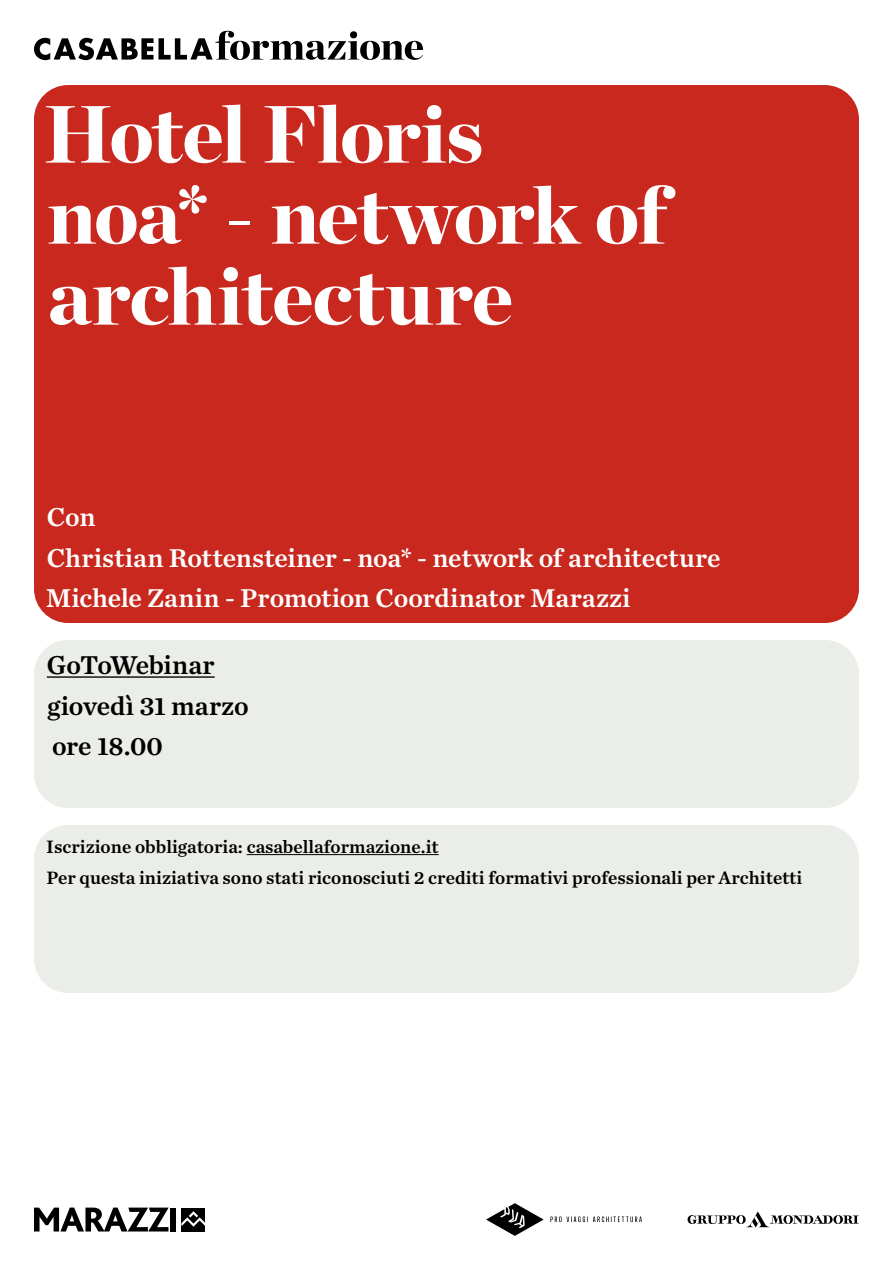
<style>
.page{position:relative;width:893px;height:1263px;background:#fff}
.page>*{position:absolute;margin:0;border:0;box-sizing:border-box;transform-origin:0 0}
.t1{font:900 81px/81px "Chronicle Display";letter-spacing:-.015em;color:#fff}
.t2{font:27px/40.5px "Chronicle Text G2 Semi";letter-spacing:-.005em;color:#fff}
.t3{font:27px/40.5px "Chronicle Text G2 Semi";letter-spacing:-.005em;color:#000}
.t4{font:18.75px/31.5px "Chronicle Text G2 Semi";color:#000}
</style>
<div class="page">
<div style="left:34px;top:85px;width:825px;height:538px;background:#c8281e;border-radius:34px"></div>
<div style="left:34px;top:825px;width:825px;height:168px;background:#eaede8;border-radius:34px"></div>
<div style="left:34px;top:640px;width:825px;height:168px;background:#eaede8;border-radius:34px"></div>
<hr style="left:47px;top:676px;width:168px;height:2px;background:#000">
<hr style="left:247px;top:854px;width:192px;height:1px;background:#000">
<svg style="left:550px;top:1216px;width:92px;height:6px"></svg>
<svg style="left:486px;top:1203px;width:58px;height:33px"></svg>
<svg style="left:687px;top:1211px;width:172px;height:16px"></svg>
<svg style="left:34px;top:31px;width:389px;height:29px"></svg>
<svg style="left:34px;top:1207px;width:135px;height:24px"></svg>
<div style="left:170px;top:1207px;width:6px;height:24px;background:#000"></div>
<div style="left:181px;top:1207px;width:24px;height:24px;background:#000"></div>
<svg style="left:181px;top:1211px;width:24px;height:16px"></svg>
<h1 class="t1" style="left:43px;top:88px;width:625px">Hotel Floris<br>noa* - network of architecture</h1>
<h2 class="t2" style="left:46px;top:495px;width:676px">Con<br>Christian Rottensteiner - noa* - network of architecture<br>Michele Zanin - Promotion Coordinator Marazzi</h2>
<h2 class="t3" style="left:47px;top:643px;width:203px">GoToWebinar giovedì 31 marzo ore 18.00</h2>
<p class="t4" style="left:46px;top:830px;width:757px">Iscrizione obbligatoria: casabellaformazione.it<br>Per questa iniziativa sono stati riconosciuti 2 crediti formativi professionali per Architetti</p>
</div>
